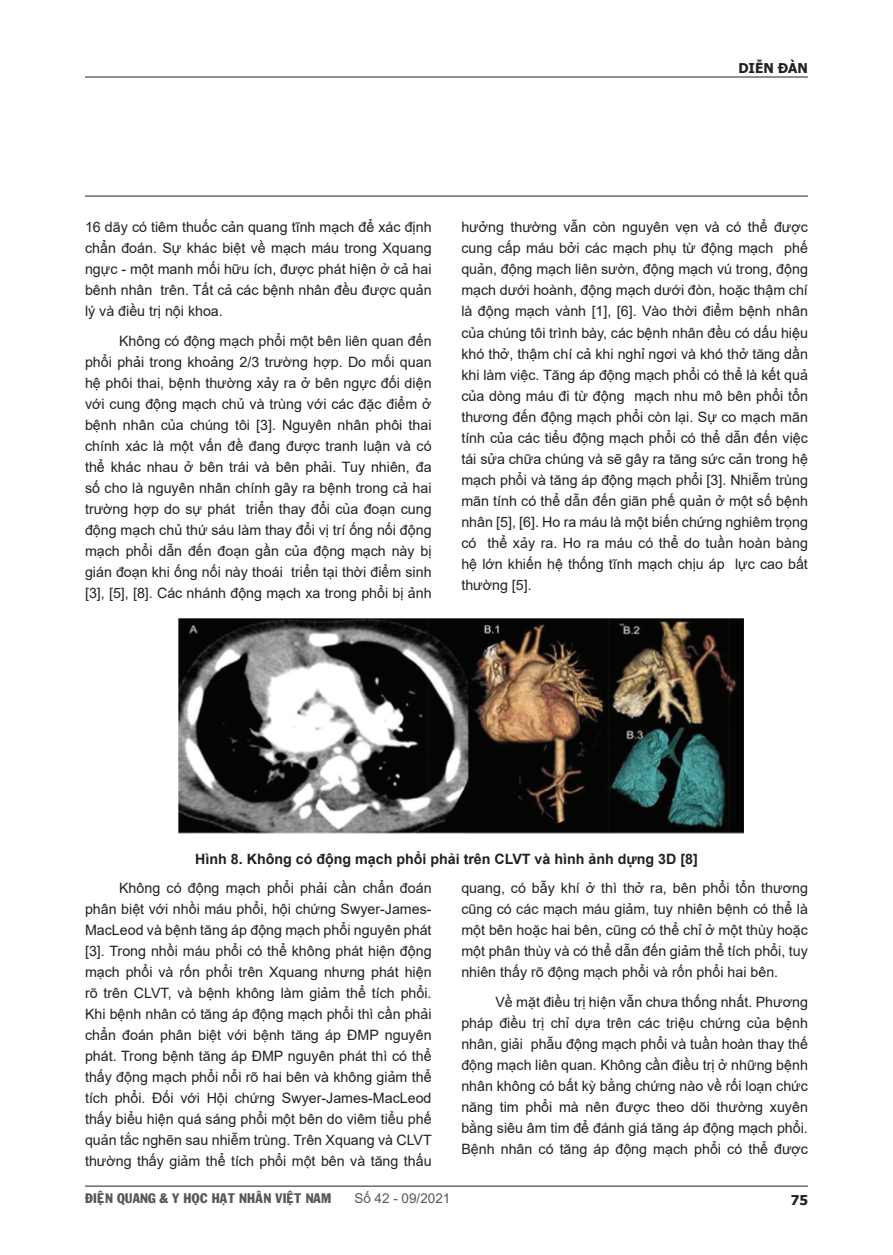
<style>
.page{position:relative;width:893px;height:1255px;background:#fff}
.page>*{position:absolute;margin:0;border:0;box-sizing:border-box;transform-origin:0 0}
.t1{font:14.25px/21px "Arial";color:#231f20;text-align:justify}
.t2{font:700 14.25px "Arial";color:#231f20}
.t3{font:13.5px "VNI Franko";color:#57585a}
.t4{font:13.5px "Arial";color:#57585a}
.t5{font:700 13.5px "Tahoma";color:#231f20}
</style>
<div class="page">
<hr style="left:85px;top:1185px;width:723px;height:1px;background:#231f20">
<hr style="left:85px;top:77px;width:723px;height:1px;background:#231f20">
<hr style="left:85px;top:196px;width:723px;height:1px;background:#231f20">
<img style="left:179px;top:618px;width:564px;height:215px">
<p class="t5" style="left:738px;top:59px;width:71px">DIỄN ĐÀN</p>
<p class="t1" style="left:85px;top:217px;width:348px">16 dãy có tiêm thuốc cản quang tĩnh mạch để xác định chẩn đoán. Sự khác biệt về mạch máu trong Xquang ngực - một manh mối hữu ích, được phát hiện ở cả hai bênh nhân trên. Tất cả các bệnh nhân đều được quản lý và điều trị nội khoa.</p>
<p class="t1" style="left:85px;top:330px;width:348px;text-indent:34px">Không có động mạch phổi một bên liên quan đến phổi phải trong khoảng 2/3 trường hợp. Do mối quan hệ phôi thai, bệnh thường xảy ra ở bên ngực đối diện với cung động mạch chủ và trùng với các đặc điểm ở bệnh nhân của chúng tôi [3]. Nguyên nhân phôi thai chính xác là một vấn đề đang được tranh luận và có thể khác nhau ở bên trái và bên phải. Tuy nhiên, đa số cho là nguyên nhân chính gây ra bệnh trong cả hai trường hợp do sự phát triển thay đổi của đoạn cung động mạch chủ thứ sáu làm thay đổi vị trí ống nối động mạch phổi dẫn đến đoạn gần của động mạch này bị gián đoạn khi ống nối này thoái triển tại thời điểm sinh [3], [5], [8]. Các nhánh động mạch xa trong phổi bị ảnh</p>
<p class="t1" style="left:461px;top:217px;width:348px">hưởng thường vẫn còn nguyên vẹn và có thể được cung cấp máu bởi các mạch phụ từ động mạch phế quản, động mạch liên sườn, động mạch vú trong, động mạch dưới hoành, động mạch dưới đòn, hoặc thậm chí là động mạch vành [1], [6]. Vào thời điểm bệnh nhân của chúng tôi trình bày, các bệnh nhân đều có dấu hiệu khó thở, thậm chí cả khi nghỉ ngơi và khó thở tăng dần khi làm việc. Tăng áp động mạch phổi có thể là kết quả của dòng máu đi từ động mạch nhu mô bên phổi tổn thương đến động mạch phổi còn lại. Sự co mạch mãn tính của các tiểu động mạch phổi có thể dẫn đến việc tái sửa chữa chúng và sẽ gây ra tăng sức cản trong hệ mạch phổi và tăng áp động mạch phổi [3]. Nhiễm trùng mãn tính có thể dẫn đến giãn phế quản ở một số bệnh nhân [5], [6]. Ho ra máu là một biến chứng nghiêm trọng có thể xảy ra. Ho ra máu có thể do tuần hoàn bàng hệ lớn khiến hệ thống tĩnh mạch chịu áp lực cao bất thường [5].</p>
<p class="t2" style="left:195px;top:848px;width:504px">Hình 8. Không có động mạch phổi phải trên CLVT và hình ảnh dựng 3D [8]</p>
<p class="t1" style="left:85px;top:877px;width:348px;text-indent:34px">Không có động mạch phổi phải cần chẩn đoán phân biệt với nhồi máu phổi, hội chứng Swyer-James-MacLeod và bệnh tăng áp động mạch phổi nguyên phát [3]. Trong nhồi máu phổi có thể không phát hiện động mạch phổi và rốn phổi trên Xquang nhưng phát hiện rõ trên CLVT, và bệnh không làm giảm thể tích phổi.<br>Khi bệnh nhân có tăng áp động mạch phổi thì cần phải chẩn đoán phân biệt với bệnh tăng áp ĐMP nguyên phát. Trong bệnh tăng áp ĐMP nguyên phát thì có thể thấy động mạch phổi nổi rõ hai bên và không giảm thể tích phổi. Đối với Hội chứng Swyer-James-MacLeod thấy biểu hiện quá sáng phổi một bên do viêm tiểu phế quản tắc nghẽn sau nhiễm trùng. Trên Xquang và CLVT thường thấy giảm thể tích phổi một bên và tăng thấu</p>
<p class="t1" style="left:461px;top:877px;width:348px">quang, có bẫy khí ở thì thở ra, bên phổi tổn thương cũng có các mạch máu giảm, tuy nhiên bệnh có thể là một bên hoặc hai bên, cũng có thể chỉ ở một thùy hoặc một phân thùy và có thể dẫn đến giảm thể tích phổi, tuy nhiên thấy rõ động mạch phổi và rốn phổi hai bên.</p>
<p class="t1" style="left:461px;top:991px;width:348px;text-indent:34px">Về mặt điều trị hiện vẫn chưa thống nhất. Phương pháp điều trị chỉ dựa trên các triệu chứng của bệnh nhân, giải phẫu động mạch phổi và tuần hoàn thay thế động mạch liên quan. Không cần điều trị ở những bệnh nhân không có bất kỳ bằng chứng nào về rối loạn chức năng tim phổi mà nên được theo dõi thường xuyên bằng siêu âm tim để đánh giá tăng áp động mạch phổi.<br>Bệnh nhân có tăng áp động mạch phổi có thể được</p>
<p class="t3" style="left:85px;top:1187px;width:248px">ÑIEÄN QUANG &amp; Y HOÏC HAÏT NHAÂN VIEÄT NAM</p>
<p class="t4" style="left:354px;top:1188px;width:98px">Số 42 - 09/2021</p>
<p class="t5" style="left:791px;top:1190px;width:19px">75</p>
</div>
